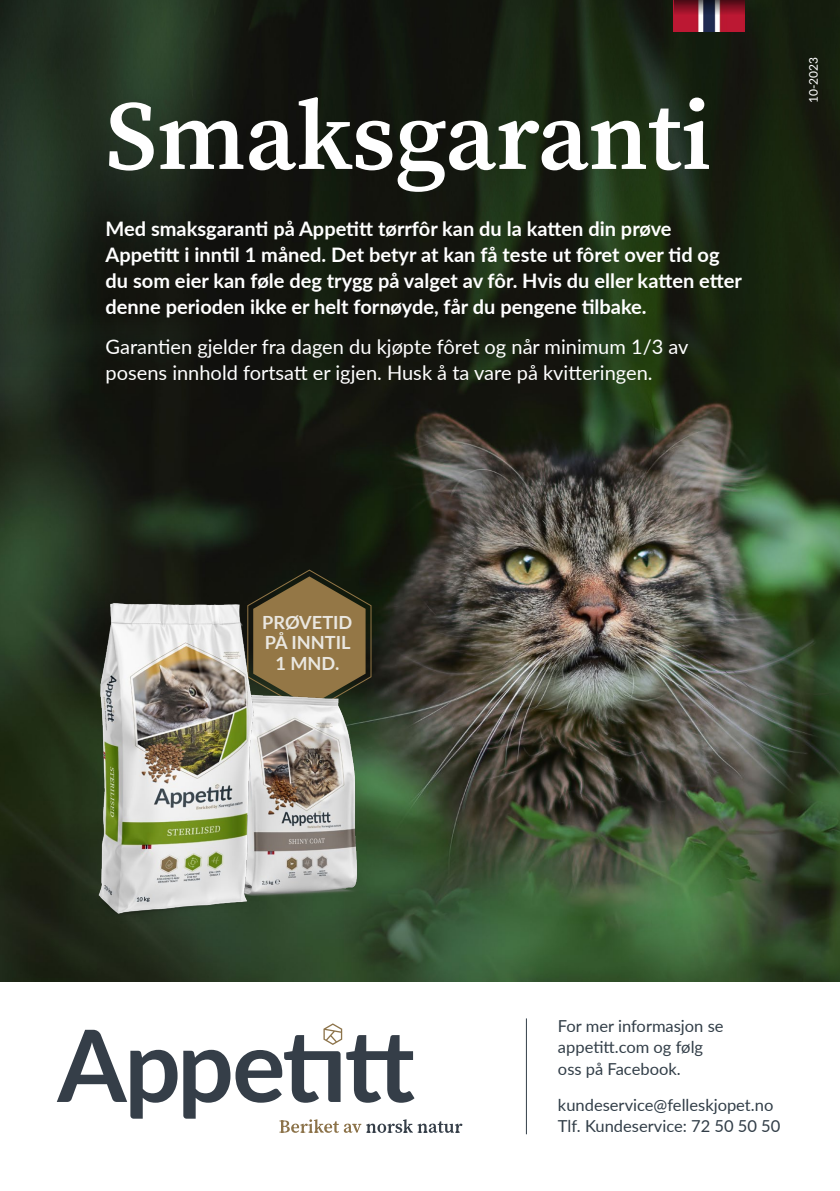
<style>
.page{position:relative;width:840px;height:1191px;background:#fff}
.page>*{position:absolute;margin:0;border:0;box-sizing:border-box;transform-origin:0 0}
.t1{font:98px "Source Serif Variable";letter-spacing:-.005em;color:#fff}
.t2{font:700 20px/26px "Lato";color:#fff}
.t3{font:20px/26px "Lato";color:#fff}
.t4{font:700 18.2px/20.4px "Lato";color:#eae7e0;text-align:center}
.t5{font:16.4px/21.4px "Lato";color:#323e48}
.t6{font:12px "Lato";color:#fff}
</style>
<div class="page">
<img style="left:0;top:366px;width:839px;height:615px">
<img style="left:0;top:0;width:839px;height:366px">
<img style="left:673px;top:15px;width:71px;height:16px">
<svg style="left:673px;top:0;width:71px;height:15px"></svg>
<svg style="left:247px;top:569px;width:124px;height:144px;background:#715d37"></svg>
<img style="left:265px;top:691px;width:101px;height:206px">
<img style="left:86px;top:594px;width:179px;height:329px">
<hr style="left:525px;top:1018px;width:1px;height:116px;background:#323e48">
<svg style="left:57px;top:1029px;width:120px;height:89px"></svg>
<svg style="left:183px;top:1023px;width:279px;height:109px"></svg>
<h1 class="t1" style="left:105px;top:71px;width:607px">Smaksgaranti</h1>
<p class="t2" style="left:105px;top:215px;width:637px">Med smaksgaranti på Appetitt tørrfôr kan du la katten din prøve Appetitt i inntil 1 måned. Det betyr at kan få teste ut fôret over tid og du som eier kan føle deg trygg på valget av fôr. Hvis du eller katten etter denne perioden ikke er helt fornøyde, får du pengene tilbake.</p>
<p class="t3" style="left:105px;top:333px;width:584px">Garantien gjelder fra dagen du kjøpte fôret og når minimum 1/3 av posens innhold fortsatt er igjen. Husk å ta vare på kvitteringen.</p>
<p class="t6" style="left:804px;top:103px;width:48px;rotate:-90deg">10-2023</p>
<p class="t4" style="left:262px;top:611px;width:92px">PRØVETID<br>PÅ INNTIL<br>1 MND.</p>
<p class="t5" style="left:557px;top:1014px;width:167px">For mer informasjon se appetitt.com og følg oss på Facebook.</p>
<p class="t5" style="left:557px;top:1093px;width:224px">kundeservice@felleskjopet.no<br>Tlf. Kundeservice: 72 50 50 50</p>
</div>
